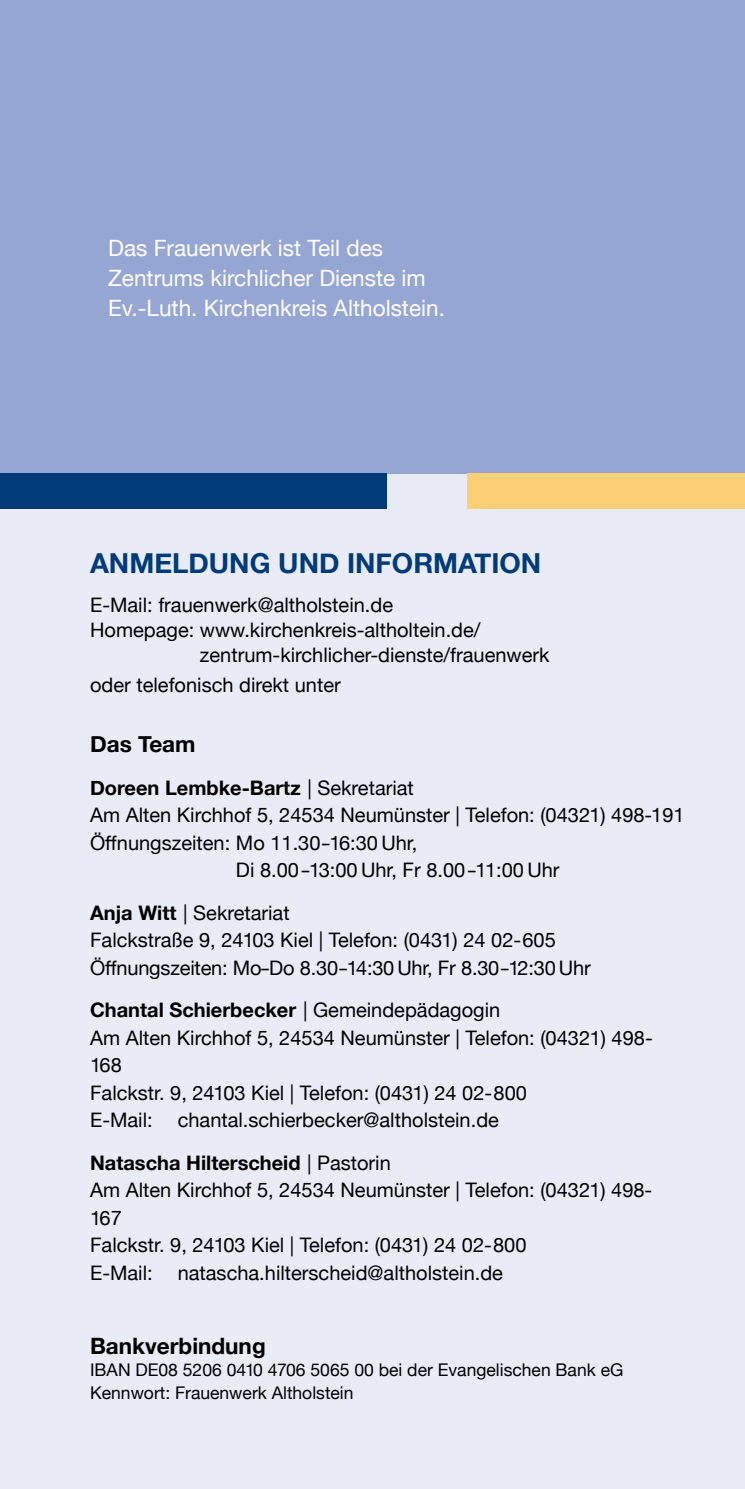
<style>
.page{position:relative;width:745px;height:1489px;background:#fff}
.page>*{position:absolute;margin:0;border:0;box-sizing:border-box;transform-origin:0 0}
.t1{font:700 27.5px "Helvetica Neue";color:#003a79}
.t2{font:22.5px/30px "Helvetica Neue";color:#fff}
.t3{font:700 22.5px "Helvetica Neue";color:#000}
.t4{font:20px/27.5px "Helvetica Neue";color:#000}
.t5{font:700 20px "Helvetica Neue";color:#000}
.t6{font:17.5px/22.5px "Helvetica Neue";color:#000}
.s1{font-weight:400}
.s2{font-weight:700}
</style>
<div class="page">
<div style="left:0;top:0;width:744px;height:1488px;background:#e9ecf7"></div>
<div style="left:0;top:0;width:744px;height:473px;background:#95a6d2"></div>
<div style="left:467px;top:473px;width:277px;height:36px;background:#fdd075"></div>
<div style="left:0;top:473px;width:386px;height:36px;background:#003a79"></div>
<p class="t2" style="left:108px;top:235px;width:338px">Das Frauenwerk ist Teil des<br>Zentrums kirchlicher Dienste im<br>Ev.-Luth. Kirchenkreis Altholstein.</p>
<h1 class="t1" style="left:90px;top:541px;width:452px">ANMELDUNG UND INFORMATION</h1>
<p class="t4" style="left:90px;top:592px;width:304px">E-Mail: frauenwerk@altholstein.de</p>
<p class="t4" style="left:90px;top:617px;width:392px">Homepage: www.kirchenkreis-altholtein.de/</p>
<p class="t4" style="left:200px;top:642px;width:351px">zentrum-kirchlicher-dienste/frauenwerk</p>
<p class="t4" style="left:90px;top:672px;width:252px">oder telefonisch direkt unter</p>
<p class="t3" style="left:90px;top:726px;width:107px">Das Team</p>
<p class="t5" style="left:90px;top:771px;width:325px">Doreen Lembke-Bartz <span class="s1">| Sekretariat</span></p>
<p class="t4" style="left:90px;top:802px;width:595px">Am Alten Kirchhof 5, 24534 Neumünster | Telefon: (04321) 498-191</p>
<p class="t4" style="left:90px;top:829px;width:328px">Öffnungszeiten: Mo 11.30 – 16:30 Uhr,</p>
<p class="t4" style="left:236px;top:857px;width:325px">Di 8.00 – 13:00 Uhr, Fr 8.00 – 11:00 Uhr</p>
<p class="t4" style="left:90px;top:899px;width:502px"><span class="s2">Anja Witt</span> | Sekretariat<br>Falckstraße 9, 24103 Kiel | Telefon: (0431) 24 02-605<br>Öffnungszeiten: Mo – Do 8.30 – 14:30 Uhr, Fr 8.30 – 12:30 Uhr</p>
<p class="t4" style="left:90px;top:997px;width:564px"><span class="s2">Chantal Schierbecker</span> | Gemeindepädagogin<br>Am Alten Kirchhof 5, 24534 Neumünster | Telefon: (04321) 498- 168<br>Falckstr. 9, 24103 Kiel | Telefon: (0431) 24 02-800<br>E-Mail: chantal.schierbecker@altholstein.de</p>
<p class="t4" style="left:90px;top:1149px;width:563px"><span class="s2">Natascha Hilterscheid</span> | Pastorin<br>Am Alten Kirchhof 5, 24534 Neumünster | Telefon: (04321) 498- 167<br>Falckstr. 9, 24103 Kiel | Telefon: (0431) 24 02-800<br>E-Mail: natascha.hilterscheid@altholstein.de</p>
<p class="t3" style="left:90px;top:1328px;width:177px">Bankverbindung</p>
<p class="t6" style="left:90px;top:1359px;width:534px">IBAN DE08 5206 0410 4706 5065 00 bei der Evangelischen Bank eG<br>Kennwort: Frauenwerk Altholstein</p>
</div>
